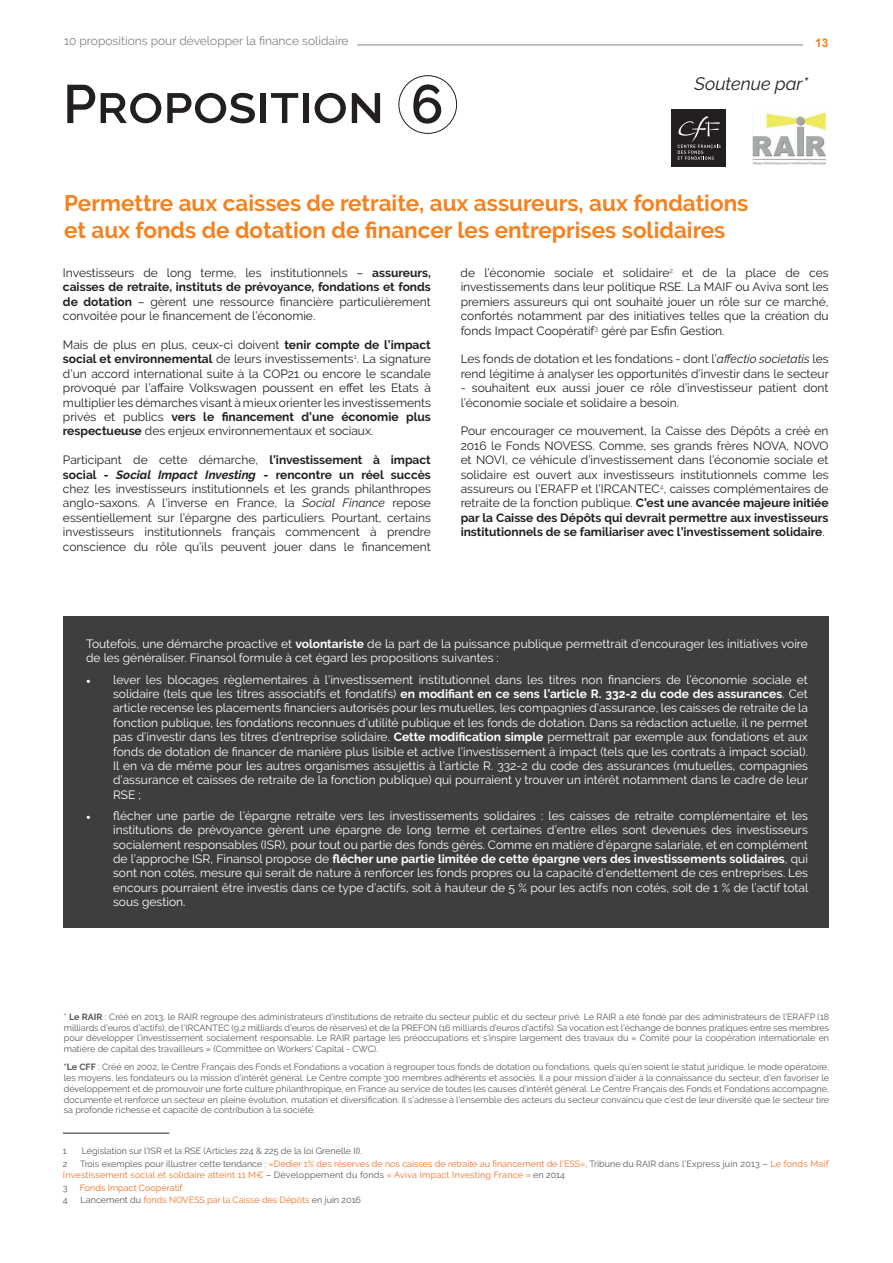
<style>
.page{position:relative;width:893px;height:1263px;background:#fff}
.page>*{position:absolute;margin:0;border:0;box-sizing:border-box;transform-origin:0 0}
.t1{font:600 54px "Raleway";color:#231f20}
.t2{font:700 22.5px/27px "Raleway";color:#f58220}
.t3{font:italic 18px "Raleway";color:#231f20}
.t4{font:12px/14.4px "Raleway";color:#231f20;text-align:justify}
.t5{font:12px/14.4px "Raleway";color:#fff;text-align:justify}
.t6{font:12px "Raleway";color:#808285}
.t7{font:700 12px "Arial";color:#f58220}
.t8{font:9px/10.8px "Raleway";color:#57585a;text-align:justify}
.t9{font:9px/10.8px "Raleway";color:#f36e21}
.s1{font-weight:700}
.s2{font-weight:700;font-style:italic}
.s3{font-style:italic}
.s4{font-family:"Minion Pro"}
.s5{color:#57585a}
</style>
<div class="page">
<hr style="left:357px;top:45px;width:446px;height:1px;background:#808285">
<hr style="left:63px;top:1133px;width:106px;height:1px;background:#231f20">
<div style="left:64px;top:617px;width:765px;height:311px;background:#3e3e3f"></div>
<div style="left:399px;top:75px;width:58px;height:59px;border:1px solid #231f20;border-radius:50%"></div>
<img style="left:752px;top:112px;width:73px;height:53px">
<div style="left:671px;top:109px;width:55px;height:58px;background:#231f20"></div>
<svg style="left:677px;top:116px;width:44px;height:44px"></svg>
<p class="t6" style="left:64px;top:34px;width:286px">10 propositions pour développer la finance solidaire</p>
<p class="t7" style="left:815px;top:34px;width:15px">13</p>
<h1 class="t1" style="left:63px;top:73px;width:382px">Proposition 6</h1>
<h3 class="t3" style="left:694px;top:73px;width:115px">Soutenue par*</h3>
<h2 class="t2" style="left:64px;top:189px;width:686px">Permettre aux caisses de retraite, aux assureurs, aux fondations et aux fonds de dotation de financer les entreprises solidaires</h2>
<p class="t4" style="left:63px;top:266px;width:369px">Investisseurs de long terme, les institutionnels – <span class="s1">assureurs, caisses de retraite, instituts de prévoyance, fondations et fonds de dotation</span> – gèrent une ressource financière particulièrement convoitée pour le financement de l’économie.</p>
<p class="t4" style="left:63px;top:338px;width:369px">Mais de plus en plus, ceux-ci doivent <span class="s1">tenir compte de l’impact social et environnemental</span> de leurs investissements<sup>1</sup>. La signature d’un accord international suite à la COP21 ou encore le scandale provoqué par l’affaire Volkswagen poussent en effet les Etats à multiplier les démarches visant à mieux orienter les investissements privés et publics <span class="s1">vers le financement d’une économie plus respectueuse</span> des enjeux environnementaux et sociaux.</p>
<p class="t4" style="left:63px;top:453px;width:369px">Participant de cette démarche, <span class="s1">l’investissement à impact social -</span> <span class="s2">Social Impact Investing</span> <span class="s1">- rencontre un réel succès </span>chez les investisseurs institutionnels et les grands philanthropes anglo-saxons. A l’inverse en France, la <span class="s3">Social Finance</span> repose essentiellement sur l’épargne des particuliers. Pourtant, certains investisseurs institutionnels français commencent à prendre conscience du rôle qu’ils peuvent jouer dans le financement</p>
<p class="t4" style="left:461px;top:266px;width:369px">de l’économie sociale et solidaire<sup>2</sup> et de la place de ces investissements dans leur politique RSE. La MAIF ou Aviva sont les premiers assureurs qui ont souhaité jouer un rôle sur ce marché, confortés notamment par des initiatives telles que la création du fonds Impact Coopératif<sup>3</sup> géré par Esfin Gestion.</p>
<p class="t4" style="left:461px;top:352px;width:370px">Les fonds de dotation et les fondations - dont l’<span class="s3">affectio societatis</span> les rend légitime à analyser les opportunités d’investir dans le secteur</p>
<p class="t4" style="left:461px;top:381px;width:369px">- souhaitent eux aussi jouer ce rôle d’investisseur patient dont l’économie sociale et solidaire a besoin.</p>
<p class="t4" style="left:461px;top:424px;width:369px">Pour encourager ce mouvement, la Caisse des Dépôts a créé en 2016 le Fonds NOVESS. Comme, ses grands frères NOVA, NOVO et NOVI, ce véhicule d’investissement dans l’économie sociale et solidaire est ouvert aux investisseurs institutionnels comme les assureurs ou l’ERAFP et l’IRCANTEC<sup>4</sup>, caisses complémentaires de retraite de la fonction publique. <span class="s1">C’est une avancée majeure initiée par la Caisse des Dépôts qui devrait permettre aux investisseurs institutionnels de se familiariser avec l’investissement solidaire</span>.</p>
<p class="t5" style="left:86px;top:637px;width:723px">Toutefois, une démarche proactive et <span class="s1">volontariste</span> de la part de la puissance publique permettrait d’encourager les initiatives voire de les généraliser. Finansol formule à cet égard les propositions suivantes :</p>
<p class="t5" style="left:113px;top:672px;width:697px;text-indent:-27px"><span class="s4">•</span> lever les blocages règlementaires à l’investissement institutionnel dans les titres non financiers de l’économie sociale et solidaire (tels que les titres associatifs et fondatifs) <span class="s1">en modifiant en ce sens l’article R. 332-2 du code des assurances</span>. Cet article recense les placements financiers autorisés pour les mutuelles, les compagnies d’assurance, les caisses de retraite de la fonction publique, les fondations reconnues d’utilité publique et les fonds de dotation. Dans sa rédaction actuelle, il ne permet pas d’investir dans les titres d’entreprise solidaire. <span class="s1">Cette modification simple</span> permettrait par exemple aux fondations et aux fonds de dotation de financer de manière plus lisible et active l’investissement à impact (tels que les contrats à impact social).<br>Il en va de même pour les autres organismes assujettis à l’article R. 332-2 du code des assurances (mutuelles, compagnies d’assurance et caisses de retraite de la fonction publique) qui pourraient y trouver un intérêt notamment dans le cadre de leur RSE ;</p>
<p class="t5" style="left:113px;top:808px;width:697px;text-indent:-27px"><span class="s4">•</span> flécher une partie de l’épargne retraite vers les investissements solidaires : les caisses de retraite complémentaire et les institutions de prévoyance gèrent une épargne de long terme et certaines d’entre elles sont devenues des investisseurs socialement responsables (ISR), pour tout ou partie des fonds gérés. Comme en matière d’épargne salariale, et en complément de l’approche ISR, Finansol propose de <span class="s1">flécher une partie limitée de cette épargne vers des investissements solidaires</span>, qui sont non cotés, mesure qui serait de nature à renforcer les fonds propres ou la capacité d’endettement de ces entreprises. Les encours pourraient être investis dans ce type d’actifs, soit à hauteur de 5 % pour les actifs non cotés, soit de 1 % de l’actif total sous gestion.</p>
<p class="t8" style="left:64px;top:1011px;width:767px">* <span class="s1">Le RAIR</span> : Créé en 2013, le RAIR regroupe des administrateurs d’institutions de retraite du secteur public et du secteur privé. Le RAIR a été fondé par des administrateurs de l’ERAFP (18 milliards d’euros d’actifs), de l’IRCANTEC (9,2 milliards d’euros de réserves) et de la PREFON (16 milliards d’euros d’actifs). Sa vocation est l’échange de bonnes pratiques entre ses membres pour développer l’investissement socialement responsable. Le RAIR partage les préoccupations et s’inspire largement des travaux du « Comité pour la coopération internationale en matière de capital des travailleurs » (Committee on Workers’ Capital - CWC).</p>
<p class="t8" style="left:64px;top:1062px;width:767px"><span class="s1">*Le CFF</span> : Créé en 2002, le Centre Français des Fonds et Fondations a vocation à regrouper tous fonds de dotation ou fondations, quels qu’en soient le statut juridique, le mode opératoire, les moyens, les fondateurs ou la mission d’intérêt général. Le Centre compte 300 membres adhérents et associés. Il a pour mission d’aider à la connaissance du secteur, d’en favoriser le développement et de promouvoir une forte culture philanthropique, en France au service de toutes les causes d’intérêt général. Le Centre Français des Fonds et Fondations accompagne, documente et renforce un secteur en pleine évolution, mutation et diversification. Il s’adresse à l’ensemble des acteurs du secteur convaincu que c’est de leur diversité que le secteur tire sa profonde richesse et capacité de contribution à la société.</p>
<p class="t8" style="left:63px;top:1146px;width:5px">1</p>
<p class="t8" style="left:82px;top:1146px;width:282px">Législation sur l’ISR et la RSE (Articles 224 &amp; 225 de la loi Grenelle II).</p>
<p class="t8" style="left:63px;top:1158px;width:6px">2</p>
<p class="t9" style="left:63px;top:1158px;width:767px;text-indent:17px"><span class="s5">Trois exemples pour illustrer cette tendance :</span> «Dédier 1% des réserves de nos caisses de retraite au financement de l’ESS»<span class="s5">, Tribune du RAIR dans l’Express juin 2013 –</span> Le fonds Maif<br>Investissement social et solidaire atteint 11 M€ <span class="s5">– Développement du fonds</span> « Aviva Impact Investing France » <span class="s5">en 2014</span></p>
<p class="t8" style="left:63px;top:1182px;width:6px">3</p>
<p class="t9" style="left:80px;top:1182px;width:104px">Fonds Impact Coopératif</p>
<p class="t8" style="left:63px;top:1195px;width:6px">4</p>
<p class="t9" style="left:81px;top:1195px;width:282px"><span class="s5">Lancement du</span> fonds NOVESS par la Caisse des Dépôts <span class="s5">en juin 2016</span></p>
</div>
